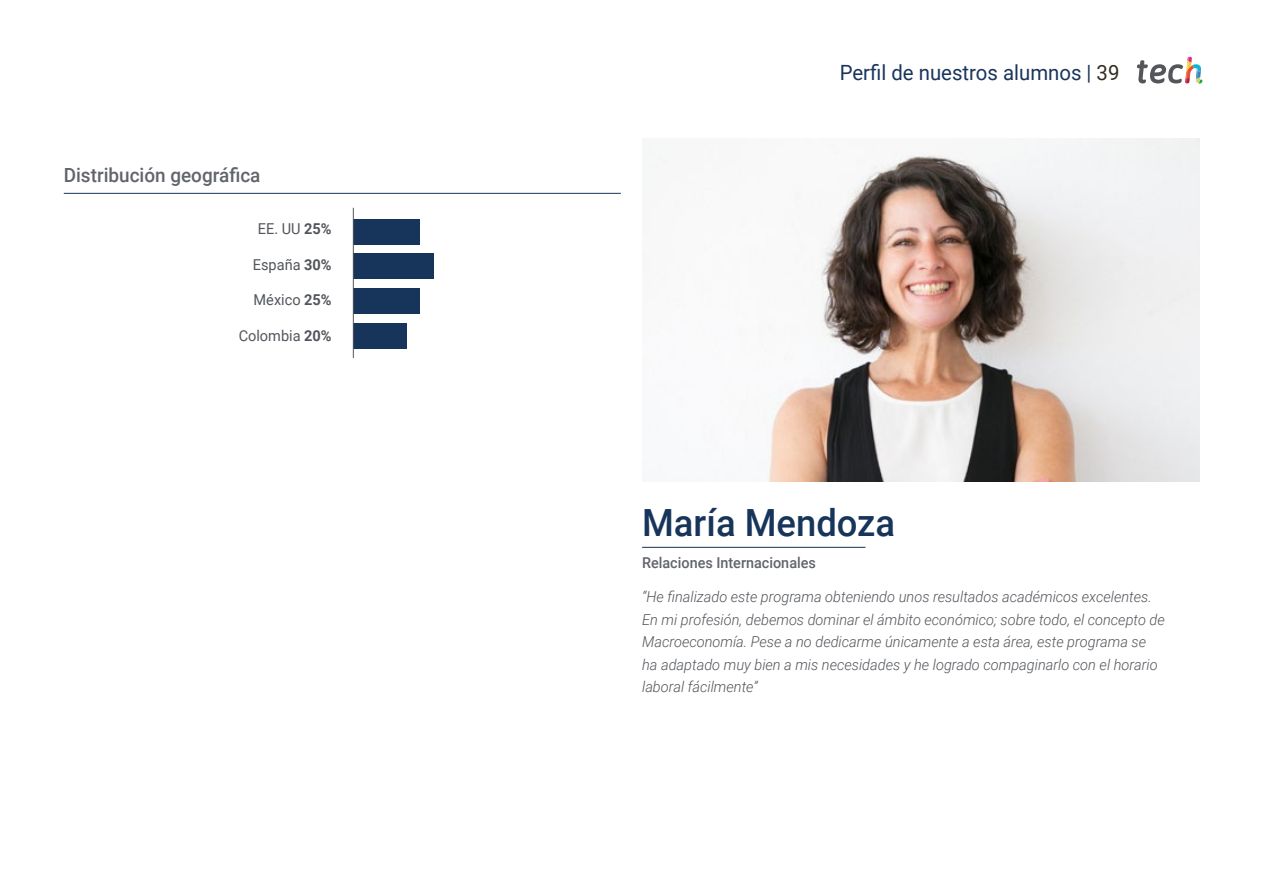
<style>
.page{position:relative;width:1263px;height:893px;background:#fff}
.page>*{position:absolute;margin:0;border:0;box-sizing:border-box;transform-origin:0 0}
.t1{font:500 37.5px "Roboto";color:#17355b}
.t2{font:21px "Roboto";color:#1a355c}
.t3{font:500 19.5px "Roboto";color:#61646a}
.t4{font:italic 300 15px/22.5px "Roboto";color:#52555b}
.t5{font:15px "Roboto";color:#52555b}
.t6{font:500 15px "Roboto";color:#61646a;scale:.96 1}
.s1{font-weight:700}
.s2{color:#312e20}
</style>
<div class="page">
<img style="left:643px;top:138px;width:556px;height:343px">
<svg style="left:1137px;top:57px;width:65px;height:27px"></svg>
<hr style="left:642px;top:547px;width:223px;height:1px;background:#123352">
<hr style="left:64px;top:193px;width:557px;height:1px;background:#17355b">
<div style="left:353px;top:219px;width:67px;height:25px;background:#17355b"></div>
<div style="left:353px;top:254px;width:81px;height:25px;background:#17355b"></div>
<div style="left:353px;top:288px;width:67px;height:26px;background:#17355b"></div>
<div style="left:353px;top:323px;width:54px;height:26px;background:#17355b"></div>
<hr style="left:353px;top:208px;width:1px;height:150px;background:#52555b">
<h3 class="t3" style="left:64px;top:161px;width:198px">Distribución geográfica</h3>
<p class="t5" style="left:258px;top:218px;width:75px">EE. UU <span class="s1">25%</span></p>
<p class="t5" style="left:253px;top:254px;width:80px">España <span class="s1">30%</span></p>
<p class="t5" style="left:254px;top:289px;width:80px">México <span class="s1">25%</span></p>
<p class="t5" style="left:239px;top:325px;width:95px">Colombia <span class="s1">20%</span></p>
<h2 class="t2" style="left:840px;top:57px;width:281px">Perfil de nuestros alumnos | <span class="s2">39</span></h2>
<h1 class="t1" style="left:642px;top:496px;width:255px">María Mendoza</h1>
<p class="t6" style="left:642px;top:552px;width:183px">Relaciones Internacionales</p>
<p class="t4" style="left:642px;top:585px;width:524px">“He finalizado este programa obteniendo unos resultados académicos excelentes.<br>En mi profesión, debemos dominar el ámbito económico; sobre todo, el concepto de Macroeconomía. Pese a no dedicarme únicamente a esta área, este programa se ha adaptado muy bien a mis necesidades y he logrado compaginarlo con el horario laboral fácilmente”</p>
</div>
